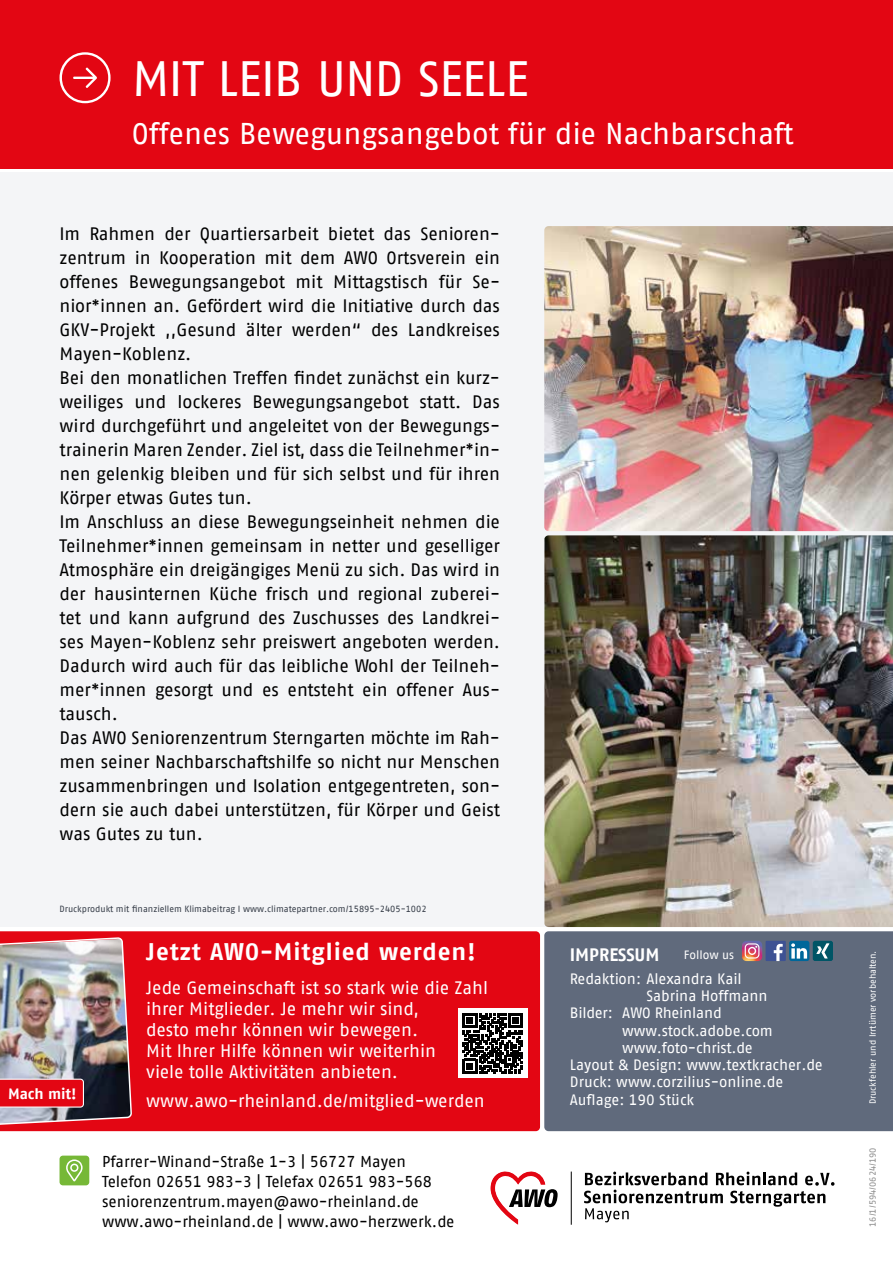
<style>
.page{position:relative;width:893px;height:1263px;background:#fff}
.page>*{position:absolute;margin:0;border:0;box-sizing:border-box;transform-origin:0 0}
.t1{font:49.5px "AWO Fago Office";letter-spacing:-.02em;color:#fff}
.t2{font:30px "AWO Fago Office";color:#fff}
.t3{font:700 24px "AWO Fago Office";letter-spacing:.035em;color:#fff}
.t4{font:18px/24px "AWO Fago Office";color:#000}
.t5{font:18px/21px "AWO Fago Office";color:#fff}
.t6{font:700 18px "AWO Fago Office";color:#fff}
.t7{font:15.75px/20.2px "AWO Fago Office";color:#000}
.t8{font:15px "AWO Fago Office";letter-spacing:-.005em;color:#fff}
.t9{font:700 15px "AWO Fago Office";letter-spacing:-.005em;color:#fff}
.t10{font:12px "AWO Fago Office";color:#fff}
.t11{font:9px "AWO Fago Office";color:#373e49}
.t12{font:9px "AWO Fago Office";color:#fff}
.t13{font:9px "AWO Fago Office";color:#909090}
</style>
<div class="page">
<div style="left:0;top:173px;width:893px;height:754px;background:#f4f5f7"></div>
<svg style="left:491px;top:1171px;width:67px;height:54px"></svg>
<hr style="left:571px;top:1171px;width:1px;height:54px;background:#000">
<svg style="left:584px;top:1171px;width:250px;height:51px"></svg>
<div style="left:60px;top:1155px;width:29px;height:30px;background:#76b837;border-radius:3px"></div>
<svg style="left:66px;top:1159px;width:17px;height:22px"></svg>
<div style="left:544px;top:931px;width:349px;height:200px;background:#606a7c"></div>
<div style="left:0;top:0;width:893px;height:168px;background:#e30613"></div>
<svg style="left:742px;top:941px;width:20px;height:20px"></svg>
<svg style="left:789px;top:941px;width:44px;height:20px"></svg>
<div style="left:765px;top:941px;width:21px;height:20px;background:#3e5293"></div>
<svg style="left:774px;top:944px;width:9px;height:17px"></svg>
<div style="left:0;top:931px;width:540px;height:200px;background:#e30613"></div>
<img style="left:0;top:938px;width:131px;height:187px">
<div style="left:458px;top:1009px;width:69px;height:69px;background:#fff"></div>
<svg style="left:463px;top:1013px;width:60px;height:60px"></svg>
<svg style="left:60px;top:52px;width:51px;height:51px"></svg>
<img style="left:544px;top:535px;width:349px;height:392px">
<img style="left:544px;top:226px;width:349px;height:305px">
<h1 class="t1" style="left:132px;top:51px;width:399px">MIT LEIB UND SEELE</h1>
<h2 class="t2" style="left:132px;top:117px;width:663px">Offenes Bewegungsangebot für die Nachbarschaft</h2>
<p class="t4" style="left:60px;top:222px;width:442px">Im Rahmen der Quartiersarbeit bietet das Senioren&shy;zentrum in Kooperation mit dem AWO Ortsverein ein offenes Bewegungsangebot mit Mittagstisch für Se&shy;nior*innen an. Gefördert wird die Initiative durch das GKV-Projekt ,,Gesund älter werden“ des Landkreises Mayen-Koblenz.<br>Bei den monatlichen Treffen findet zunächst ein kurz&shy;weiliges und lockeres Bewegungsangebot statt. Das wird durchgeführt und angeleitet von der Bewegungs&shy;trainerin Maren Zender. Ziel ist, dass die Teilnehmer*in&shy;nen gelenkig bleiben und für sich selbst und für ihren Körper etwas Gutes tun.<br>Im Anschluss an diese Bewegungseinheit nehmen die Teilnehmer*innen gemeinsam in netter und geselliger Atmosphäre ein dreigängiges Menü zu sich. Das wird in der hausinternen Küche frisch und regional zuberei&shy;tet und kann aufgrund des Zuschusses des Landkrei&shy;ses Mayen-Koblenz sehr preiswert angeboten werden.<br>Dadurch wird auch für das leibliche Wohl der Teilneh&shy;mer*innen gesorgt und es entsteht ein offener Aus&shy;tausch.<br>Das AWO Seniorenzentrum Sterngarten möchte im Rah&shy;men seiner Nachbarschaftshilfe so nicht nur Menschen zusammenbringen und Isolation entgegentreten, son&shy;dern sie auch dabei unterstützen, für Körper und Geist was Gutes zu tun.</p>
<p class="t11" style="left:60px;top:904px;width:369px">Druckprodukt mit finanziellem Klimabeitrag I www.climatepartner.com/15895-2405-1002</p>
<p class="t9" style="left:8px;top:1085px;width:70px">Mach mit!</p>
<h3 class="t3" style="left:146px;top:938px;width:331px">Jetzt AWO-Mitglied werden!</h3>
<p class="t10" style="left:684px;top:948px;width:52px">Follow us</p>
<p class="t5" style="left:146px;top:977px;width:343px">Jede Gemeinschaft ist so stark wie die Zahl ihrer Mitglieder. Je mehr wir sind,<br>desto mehr können wir bewegen.<br>Mit Ihrer Hilfe können wir weiterhin<br>viele tolle Aktivitäten anbieten.</p>
<p class="t5" style="left:146px;top:1090px;width:340px">www.awo-rheinland.de/mitglied-werden</p>
<p class="t6" style="left:570px;top:944px;width:91px">IMPRESSUM</p>
<p class="t8" style="left:570px;top:970px;width:173px">Redaktion: Alexandra Kail</p>
<p class="t8" style="left:646px;top:987px;width:123px">Sabrina Hoffmann</p>
<p class="t8" style="left:570px;top:1004px;width:154px">Bilder: AWO Rheinland</p>
<p class="t8" style="left:622px;top:1022px;width:152px">www.stock.adobe.com</p>
<p class="t8" style="left:622px;top:1039px;width:132px">www.foto-christ.de</p>
<p class="t8" style="left:570px;top:1056px;width:254px">Layout &amp; Design: www.textkracher.de</p>
<p class="t8" style="left:570px;top:1073px;width:215px">Druck: www.corzilius-online.de</p>
<p class="t8" style="left:570px;top:1091px;width:126px">Auflage: 190 Stück</p>
<p class="t12" style="left:867px;top:1104px;width:155px;rotate:-90deg">Druckfehler und Irrtümer vorbehalten.</p>
<p class="t7" style="left:102px;top:1151px;width:354px">Pfarrer-Winand-Straße 1-3 | 56727 Mayen Telefon 02651 983-3 | Telefax 02651 983-568 seniorenzentrum.mayen@awo-rheinland.de www.awo-rheinland.de | www.awo-herzwerk.de</p>
<p class="t13" style="left:867px;top:1227px;width:81px;rotate:-90deg">16/1/594/0624/190</p>
</div>
